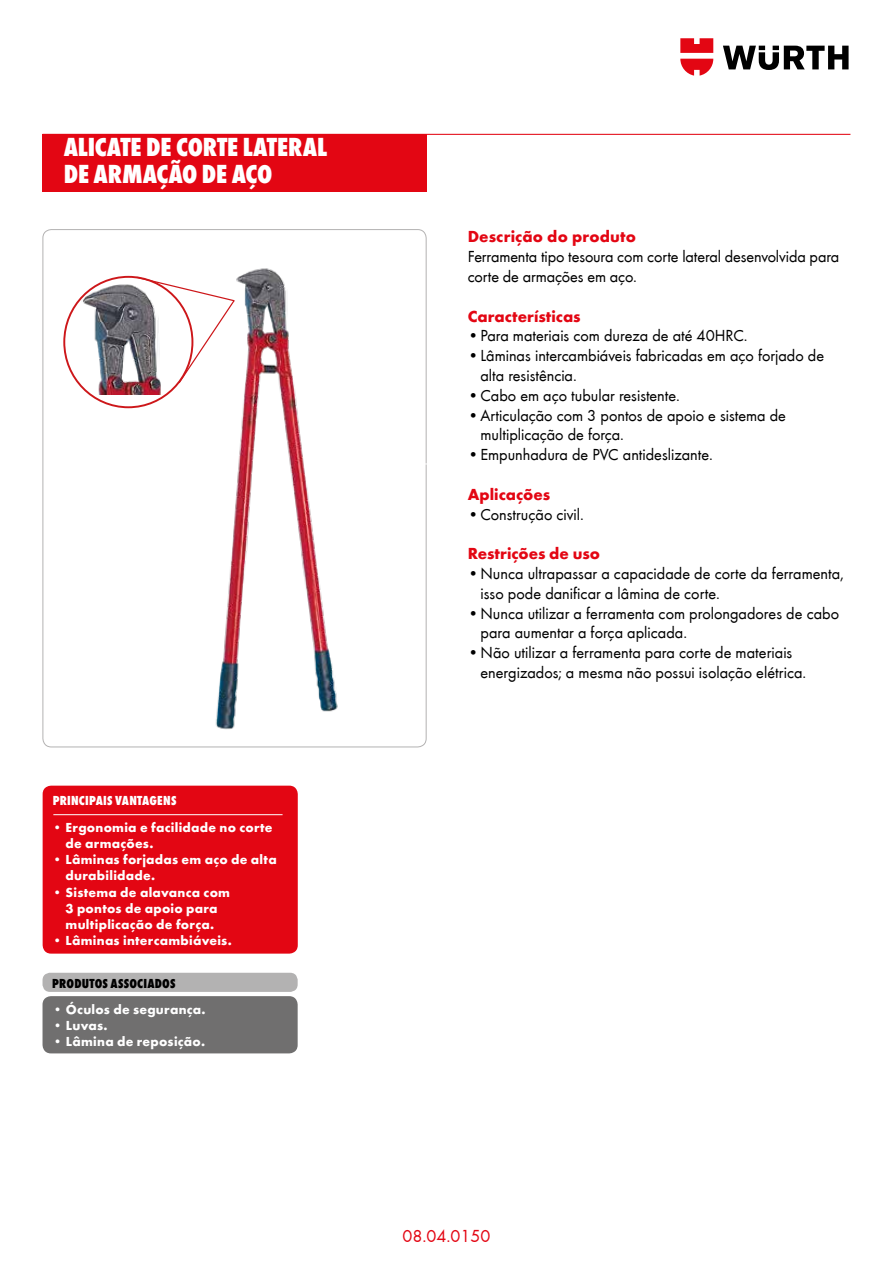
<style>
.page{position:relative;width:893px;height:1263px;background:#fff}
.page>*{position:absolute;margin:0;border:0;box-sizing:border-box;transform-origin:0 0}
.t1{font:800 condensed 27px/27px "Wuerth";letter-spacing:-.01em;color:#fff}
.t2{font:18px "Wuerth";color:#e30613}
.t3{font:16.5px/19.8px "Wuerth";color:#000}
.t4{font:700 16.5px "Wuerth";color:#e30613}
.t5{font:700 13.5px/16.2px "Wuerth";letter-spacing:.02em;color:#fff}
.t6{font:800 condensed 13.5px "Wuerth";letter-spacing:.015em;color:#fff}
.t7{font:800 condensed 13.5px "Wuerth";letter-spacing:.015em;color:#000}
</style>
<div class="page">
<hr style="left:43px;top:134px;width:807px;height:1px;background:#e30613">
<svg style="left:723px;top:46px;width:126px;height:24px"></svg>
<svg style="left:680px;top:38px;width:33px;height:38px"></svg>
<div style="left:43px;top:134px;width:384px;height:57px;background:#e30613"></div>
<div style="left:43px;top:786px;width:255px;height:168px;background:#e30613;border-radius:9px"></div>
<div style="left:43px;top:996px;width:255px;height:57px;background:#706f6f;border-radius:9px"></div>
<div style="left:43px;top:973px;width:255px;height:19px;background:#b3b2b2;border-radius:7px"></div>
<img style="left:195px;top:268px;width:160px;height:480px">
<hr style="left:53px;top:814px;width:230px;height:1px;background:#fff">
<img style="left:72px;top:275px;width:102px;height:120px">
<svg style="left:135px;top:276px;width:101px;height:108px"></svg>
<h1 class="t1" style="left:64px;top:132px;width:265px">ALICATE DE CORTE LATERAL<br>DE ARMAÇÃO DE AÇO</h1>
<p class="t6" style="left:53px;top:791px;width:125px">PRINCIPAIS VANTAGENS</p>
<p class="t5" style="left:66px;top:818px;width:208px;text-indent:-13px">• Ergonomia e facilidade no corte de armações.</p>
<p class="t5" style="left:66px;top:850px;width:213px;text-indent:-13px">• Lâminas forjadas em aço de alta durabilidade.</p>
<p class="t5" style="left:53px;top:883px;width:179px;text-align:center">• Sistema de alavanca com<br>3 pontos de apoio para multiplicação de força.</p>
<p class="t5" style="left:53px;top:931px;width:180px">• Lâminas intercambiáveis.</p>
<p class="t7" style="left:52px;top:974px;width:125px">PRODUTOS ASSOCIADOS</p>
<p class="t5" style="left:53px;top:1000px;width:154px">• Óculos de segurança.</p>
<p class="t5" style="left:53px;top:1016px;width:56px">• Luvas.</p>
<p class="t5" style="left:53px;top:1032px;width:153px">• Lâmina de reposição.</p>
<p class="t4" style="left:468px;top:225px;width:170px">Descrição do produto</p>
<p class="t3" style="left:468px;top:246px;width:373px">Ferramenta tipo tesoura com corte lateral desenvolvida para corte de armações em aço.</p>
<p class="t4" style="left:468px;top:304px;width:114px">Características</p>
<p class="t3" style="left:468px;top:325px;width:281px">•Para materiais com dureza de até 40HRC.</p>
<p class="t3" style="left:480px;top:345px;width:345px;text-indent:-13px">•Lâminas intercambiáveis fabricadas em aço forjado de alta resistência.</p>
<p class="t3" style="left:468px;top:385px;width:214px">•Cabo em aço tubular resistente.</p>
<p class="t3" style="left:480px;top:404px;width:307px;text-indent:-13px">•Articulação com 3 pontos de apoio e sistema de multiplicação de força.</p>
<p class="t3" style="left:468px;top:444px;width:247px">•Empunhadura de PVC antideslizante.</p>
<p class="t4" style="left:468px;top:482px;width:84px">Aplicações</p>
<p class="t3" style="left:468px;top:503px;width:118px">•Construção civil.</p>
<p class="t4" style="left:468px;top:541px;width:134px">Restrições de uso</p>
<p class="t3" style="left:480px;top:563px;width:365px;text-indent:-13px">•Nunca ultrapassar a capacidade de corte da ferramenta, isso pode danificar a lâmina de corte.</p>
<p class="t3" style="left:480px;top:602px;width:360px;text-indent:-13px">•Nunca utilizar a ferramenta com prolongadores de cabo para aumentar a força aplicada.</p>
<p class="t3" style="left:480px;top:642px;width:327px;text-indent:-13px">•Não utilizar a ferramenta para corte de materiais energizados; a mesma não possui isolação elétrica.</p>
<p class="t2" style="left:403px;top:1224px;width:89px">08.04.0150</p>
</div>
